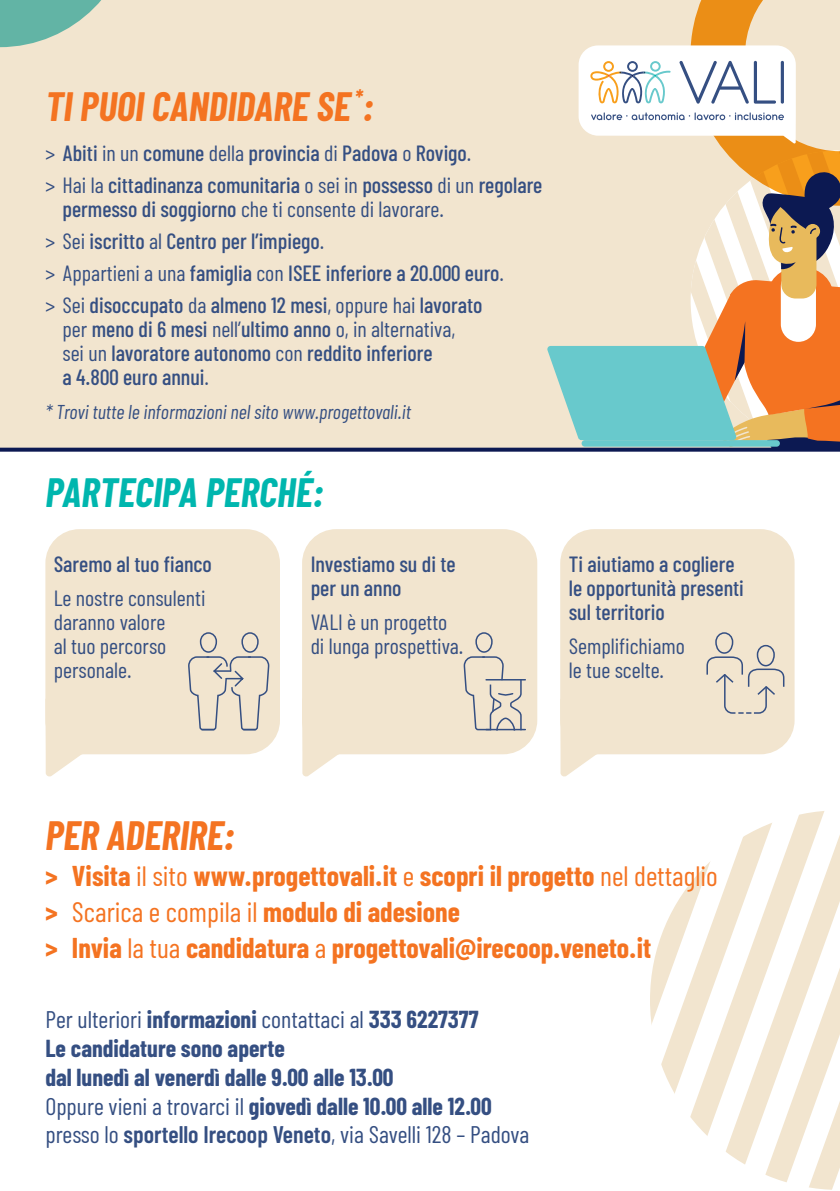
<style>
.page{position:relative;width:840px;height:1191px;background:#fff}
.page>*{position:absolute;margin:0;border:0;box-sizing:border-box;transform-origin:0 0}
.t1{font:italic 700 40px "Barlow Condensed";color:#f47321}
.t2{font:italic 700 40px "Barlow Condensed";color:#00b6ae}
.t3{font:700 28px/36px "Barlow Condensed";color:#f47321}
.t4{font:700 24px/28.8px "Barlow Condensed";color:#354f82}
.t5{font:500 22px/24px "Barlow Condensed";color:#354f82}
.t6{font:22px/24px "Barlow Condensed";color:#354f82}
.t7{font:italic 20px "Barlow Condensed";color:#354f82}
.s1{font-weight:400}
.s2{font-weight:600}
</style>
<div class="page">
<svg style="left:650px;top:862px;width:65px;height:274px"></svg>
<svg style="left:715px;top:826px;width:48px;height:339px"></svg>
<svg style="left:763px;top:811px;width:76px;height:379px"></svg>
<svg style="left:302px;top:726px;width:37px;height:51px"></svg>
<div style="left:302px;top:529px;width:235px;height:225px;background:#f2e5cf;border-radius:34px"></div>
<svg style="left:560px;top:726px;width:37px;height:51px"></svg>
<div style="left:560px;top:529px;width:234px;height:225px;background:#f2e5cf;border-radius:34px"></div>
<svg style="left:45px;top:726px;width:37px;height:51px"></svg>
<div style="left:45px;top:529px;width:235px;height:225px;background:#f2e5cf;border-radius:34px"></div>
<div style="left:0;top:0;width:839px;height:450px;background:#f2e5cf"></div>
<svg style="left:0;top:0;width:101px;height:47px"></svg>
<svg style="left:546px;top:0;width:293px;height:448px"></svg>
<svg style="left:0;top:448px;width:839px;height:4px;background:#1f2b60"></svg>
<hr style="left:486px;top:679px;width:39px;height:1px;background:#354f82">
<hr style="left:486px;top:729px;width:39px;height:1px;background:#354f82">
<div style="left:475px;top:632px;width:17px;height:21px;border:2px solid #354f82;border-radius:8px"></div>
<svg style="left:462px;top:656px;width:60px;height:99px"></svg>
<svg style="left:706px;top:632px;width:78px;height:82px"></svg>
<div style="left:200px;top:632px;width:17px;height:21px;border:2px solid #354f82;border-radius:8px"></div>
<div style="left:241px;top:632px;width:17px;height:21px;border:2px solid #354f82;border-radius:8px"></div>
<svg style="left:187px;top:656px;width:83px;height:99px"></svg>
<h1 class="t1" style="left:45px;top:81px;width:329px">TI PUOI CANDIDARE SE <sup>*</sup>:</h1>
<p class="t5" style="left:45px;top:137px;width:498px;line-height:32px"><span class="s1">&gt;</span> Abiti <span class="s1">in un</span> comune <span class="s1">della</span> provincia <span class="s1">di</span> Padova <span class="s1">o</span> Rovigo<span class="s1">.<br>&gt; Hai la</span> cittadinanza comunitaria <span class="s1">o sei in</span> possesso <span class="s1">di un</span> regolare</p>
<p class="t5" style="left:45px;top:193px;width:460px;line-height:32px;text-indent:17px">permesso di soggiorno <span class="s1">che ti consente di lavorare.<br>&gt; Sei</span> iscritto <span class="s1">al</span> Centro per l’impiego<span class="s1">.<br>&gt; Appartieni a una</span> famiglia <span class="s1">con</span> ISEE inferiore a 20.000 euro<span class="s1">. &gt; Sei</span> disoccupato <span class="s1">da</span> almeno 12 mesi<span class="s1">, oppure hai</span> lavorato</p>
<p class="t5" style="left:62px;top:317px;width:394px"><span class="s1">per</span> meno di 6 mesi <span class="s1">nell’</span>ultimo anno <span class="s1">o, in alternativa, sei un</span> lavoratore autonomo <span class="s1">con</span> reddito inferiore<br>a 4.800 euro annui<span class="s1">.</span></p>
<p class="t7" style="left:45px;top:400px;width:367px">* Trovi tutte le informazioni nel sito www.progettovali.it</p>
<h1 class="t2" style="left:45px;top:468px;width:279px">PARTECIPA PERCHÉ:</h1>
<p class="t5" style="left:54px;top:551px;width:160px">Saremo al tuo fianco</p>
<p class="t6" style="left:54px;top:585px;width:153px">Le nostre consulenti daranno valore<br>al tuo percorso personale.</p>
<p class="t5" style="left:310px;top:551px;width:146px">Investiamo su di te per un anno</p>
<p class="t6" style="left:310px;top:609px;width:154px">VALI è un progetto di lunga prospettiva.</p>
<p class="t5" style="left:568px;top:551px;width:176px">Ti aiutiamo a cogliere le opportunità presenti sul territorio</p>
<p class="t6" style="left:568px;top:633px;width:117px">Semplifichiamo le tue scelte.</p>
<h1 class="t1" style="left:45px;top:811px;width:190px">PER ADERIRE:</h1>
<p class="t3" style="left:45px;top:857px;width:673px">&gt; Visita <span class="s1">il sito</span> www.progettovali.it <span class="s1">e</span> scopri il progetto <span class="s1">nel dettaglio </span>&gt; <span class="s1">Scarica e compila il</span> modulo di adesione<br>&gt; Invia <span class="s1">la tua</span> candidatura <span class="s1">a</span> progettovali@irecoop.veneto.it</p>
<p class="t4" style="left:45px;top:1004px;width:485px"><span class="s1">Per ulteriori</span> informazioni <span class="s1">contattaci al</span> 333 6227377<br>Le candidature sono aperte<br>dal lunedì al venerdì dalle 9.00 alle 13.00<br><span class="s1">Oppure vieni a trovarci il</span> giovedì dalle 10.00 alle 12.00 <span class="s1">presso lo</span> <span class="s2">sportello Irecoop Veneto</span><span class="s1">, via Savelli 128 – Padova</span></p>
</div>
